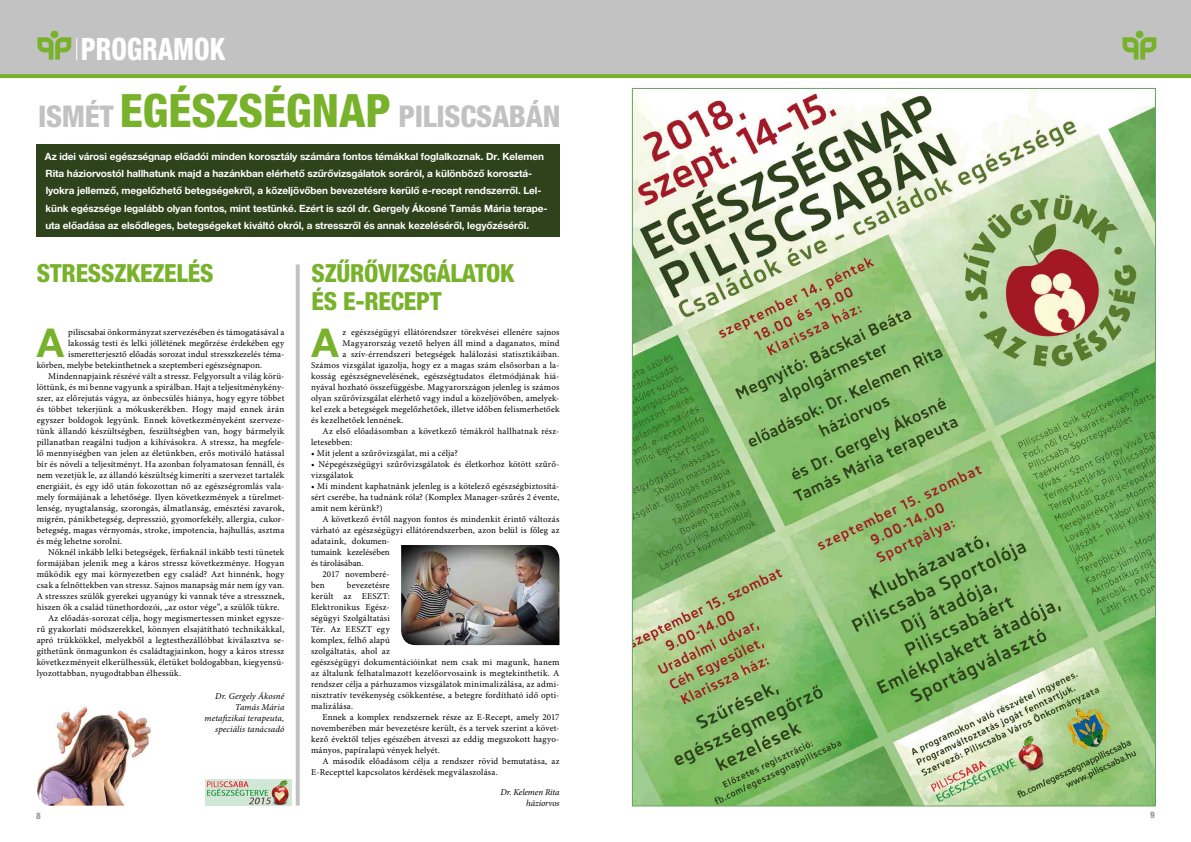
<style>
.page{position:relative;width:1191px;height:842px;background:#fff}
.page>*{position:absolute;margin:0;border:0;box-sizing:border-box;transform-origin:0 0}
.t1{font:700 39.8px "Helvetica Neue LT Pro";color:#78b22b}
.t2{font:800 condensed 30.9px "Helvetica Neue LT Pro";color:#fff;scale:.88 1}
.t3{font:800 condensed 30px "Helvetica Neue LT Pro";letter-spacing:-.01em;color:#c2c2c2}
.t4{font:800 condensed 25px/28px "Helvetica Neue LT Pro";letter-spacing:-.01em;color:#78b22b}
.t5{font:700 10px/17.1px "Helvetica Neue LT Pro";letter-spacing:-.01em;color:#fff}
.t6{font:9px/11px "Minion Pro";letter-spacing:.02em;color:#000}
.t7{font:italic 9px/11px "Minion Pro";letter-spacing:.01em;color:#000;text-align:right}
.t8{font:italic 9px/11px "Minion Pro";letter-spacing:-.015em;color:#000;text-align:right}
.t9{font:9px "Minion Pro";color:#000}
.t10{font:9px "Minion Pro";letter-spacing:-.005em;color:#000}
.t11{font:800 condensed 9px "Helvetica Neue LT Pro";color:#98989b}
.s1{font-size:46px;color:#78b22b}
</style>
<div class="page">
<img style="left:634px;top:90px;width:519px;height:714px">
<img style="left:37px;top:707px;width:115px;height:99px">
<div style="left:0;top:0;width:1191px;height:74px;background:#c2c2c2"></div>
<div style="left:1135px;top:31px;width:8px;height:7px;background:#78b22b;border-radius:50%"></div>
<svg style="left:1116px;top:37px;width:40px;height:23px"></svg>
<div style="left:51px;top:31px;width:7px;height:7px;background:#78b22b;border-radius:50%"></div>
<svg style="left:37px;top:37px;width:40px;height:23px"></svg>
<hr style="left:0;top:74px;width:1191px;height:4px;background:#78b22b">
<div style="left:36px;top:145px;width:523px;height:92px;background:#2e421b"></div>
<svg style="left:296px;top:264px;width:4px;height:542px;background:#c5c5c5"></svg>
<img style="left:401px;top:545px;width:158px;height:100px">
<img style="left:205px;top:779px;width:87px;height:27px">
<h2 class="t2" style="left:81px;top:30px;width:166px">PROGRAMOK</h2>
<h3 class="t3" style="left:38px;top:98px;width:524px">ISMÉT <span class="s1">EGÉSZSÉGNAP</span> PILISCSABÁN</h3>
<p class="t5" style="left:45px;top:148px;width:504px">Az idei városi egészségnap előadói minden korosztály számára fontos témákkal foglalkoznak. Dr. Kelemen Rita háziorvostól hallhatunk majd a hazánkban elérhető szűrővizsgálatok soráról, a különböző korosztá&shy;lyokra jellemző, megelőzhető betegségekről, a közeljövőben bevezetésre kerülő e-recept rendszerről. Lel&shy;künk egészsége legalább olyan fontos, mint testünké. Ezért is szól dr. Gergely Ákosné Tamás Mária terape&shy;uta előadása az elsődleges, betegségeket kiváltó okról, a stresszről és annak kezeléséről, legyőzéséről.</p>
<h3 class="t4" style="left:311px;top:259px;width:204px">SZŰRŐVIZSGÁLATOK<br>ÉS E-RECEPT</h3>
<h1 class="t1" style="left:311px;top:319px;width:29px">A</h1>
<p class="t6" style="left:343px;top:327px;width:218px">z egészségügyi ellátórendszer törekvései ellenére sajnos</p>
<h3 class="t4" style="left:37px;top:259px;width:178px">STRESSZKEZELÉS</h3>
<h1 class="t1" style="left:37px;top:319px;width:29px">A</h1>
<p class="t6" style="left:68px;top:327px;width:218px">piliscsabai önkormányzat szervezésében és támogatásával a</p>
<p class="t6" style="left:68px;top:338px;width:218px">lakosság testi és lelki jóllétének megőrzése érdekében egy</p>
<p class="t6" style="left:68px;top:349px;width:218px">ismeretterjesztő előadás sorozat indul stresszkezelés téma-</p>
<p class="t6" style="left:37px;top:360px;width:227px">körben, melybe betekinthetnek a szeptemberi egészségnapon.</p>
<p class="t6" style="left:48px;top:371px;width:238px">Mindennapjaink részévé vált a stressz. Felgyorsult a világ körü-</p>
<p class="t6" style="left:37px;top:382px;width:249px">löttünk, és mi benne vagyunk a spirálban. Hajt a teljesítménykény-</p>
<p class="t6" style="left:37px;top:393px;width:249px">szer, az előrejutás vágya, az önbecsülés hiánya, hogy egyre többet</p>
<p class="t6" style="left:37px;top:404px;width:249px">és többet tekerjünk a mókuskerékben. Hogy majd ennek árán</p>
<p class="t6" style="left:37px;top:415px;width:249px">egyszer boldogok legyünk. Ennek következményeként szerveze-</p>
<p class="t6" style="left:37px;top:426px;width:249px">tünk állandó készültségben, feszültségben van, hogy bármelyik</p>
<p class="t6" style="left:37px;top:437px;width:249px">pillanatban reagálni tudjon a kihívásokra. A stressz, ha megfele-</p>
<p class="t6" style="left:37px;top:448px;width:249px">lő mennyiségben van jelen az életünkben, erős motiváló hatással</p>
<p class="t6" style="left:37px;top:459px;width:249px">bír és növeli a teljesítményt. Ha azonban folyamatosan fennáll, és</p>
<p class="t6" style="left:37px;top:470px;width:249px">nem vezetjük le, az állandó készültség kimeríti a szervezet tartalék</p>
<p class="t6" style="left:37px;top:481px;width:249px">energiáit, és egy idő után fokozottan nő az egészségromlás vala-</p>
<p class="t6" style="left:37px;top:492px;width:249px">mely formájának a lehetősége. Ilyen következmények a türelmet-</p>
<p class="t6" style="left:37px;top:503px;width:249px">lenség, nyugtalanság, szorongás, álmatlanság, emésztési zavarok,</p>
<p class="t6" style="left:37px;top:514px;width:249px">migrén, pánikbetegség, depresszió, gyomorfekély, allergia, cukor-</p>
<p class="t6" style="left:37px;top:525px;width:249px">betegség, magas vérnyomás, stroke, impotencia, hajhullás, asztma</p>
<p class="t6" style="left:37px;top:536px;width:87px">és még lehetne sorolni.</p>
<p class="t6" style="left:48px;top:547px;width:238px">Nőknél inkább lelki betegségek, férfiaknál inkább testi tünetek</p>
<p class="t6" style="left:37px;top:558px;width:249px">formájában jelenik meg a káros stressz következménye. Hogyan</p>
<p class="t6" style="left:37px;top:569px;width:249px">működik egy mai környezetben egy család? Azt hinnénk, hogy</p>
<p class="t6" style="left:37px;top:580px;width:249px">csak a felnőttekben van stressz. Sajnos manapság már nem így van.</p>
<p class="t6" style="left:37px;top:591px;width:249px">A stresszes szülők gyerekei ugyanúgy ki vannak téve a stressznek,</p>
<p class="t6" style="left:37px;top:602px;width:244px">hiszen ők a család tünethordozói, „az ostor vége”, a szülők tükre.</p>
<p class="t6" style="left:48px;top:613px;width:238px">Az előadás-sorozat célja, hogy megismertessen minket egysze-</p>
<p class="t6" style="left:37px;top:624px;width:249px">rű gyakorlati módszerekkel, könnyen elsajátítható technikákkal,</p>
<p class="t6" style="left:37px;top:635px;width:249px">apró trükkökkel, melyekből a legtesthezállóbbat kiválasztva se-</p>
<p class="t6" style="left:37px;top:646px;width:249px">gíthetünk önmagunkon és családtagjainkon, hogy a káros stressz</p>
<p class="t6" style="left:37px;top:657px;width:249px">következményeit elkerülhessük, életüket boldogabban, kiegyensú-</p>
<p class="t6" style="left:37px;top:668px;width:146px">lyozottabban, nyugodtabban élhessük.</p>
<p class="t7" style="left:204px;top:690px;width:81px">Dr. Gergely Ákosné<br>Tamás Mária metafizikai terapeuta, speciális tanácsadó</p>
<p class="t6" style="left:343px;top:338px;width:218px">Magyarország vezető helyen áll mind a daganatos, mind</p>
<p class="t6" style="left:343px;top:349px;width:218px">a szív-érrendszeri betegségek halálozási statisztikáiban.</p>
<p class="t6" style="left:311px;top:360px;width:250px">Számos vizsgálat igazolja, hogy ez a magas szám elsősorban a la-</p>
<p class="t6" style="left:311px;top:371px;width:250px">kosság egészségnevelésének, egészségtudatos életmódjának hiá-</p>
<p class="t6" style="left:311px;top:382px;width:250px">nyával hozható összefüggésbe. Magyarországon jelenleg is számos</p>
<p class="t6" style="left:311px;top:393px;width:250px">olyan szűrővizsgálat elérhető vagy indul a közeljövőben, amelyek-</p>
<p class="t6" style="left:311px;top:404px;width:250px">kel ezek a betegségek megelőzhetőek, illetve időben felismerhetőek</p>
<p class="t6" style="left:311px;top:415px;width:94px">és kezelhetőek lennének.</p>
<p class="t6" style="left:322px;top:426px;width:238px">Az első előadásomban a következő témákról hallhatnak rész-</p>
<p class="t6" style="left:311px;top:437px;width:43px">letesebben:</p>
<p class="t6" style="left:311px;top:448px;width:148px">• Mit jelent a szűrővizsgálat, mi a célja?</p>
<p class="t6" style="left:311px;top:459px;width:250px">• Népegészségügyi szűrővizsgálatok és életkorhoz kötött szűrő&shy;vizsgálatok</p>
<p class="t6" style="left:311px;top:481px;width:250px;text-align:justify">• Mi mindent kaphatnánk jelenleg is a kötelező egészségbiztosítá&shy;sért cserébe, ha tudnánk róla? (Komplex Manager-szűrés 2 évente, amit nem kérünk?)</p>
<p class="t6" style="left:322px;top:514px;width:238px">A következő évtől nagyon fontos és mindenkit érintő változás</p>
<p class="t6" style="left:311px;top:525px;width:250px">várható az egészségügyi ellátórendszerben, azon belül is főleg az</p>
<p class="t6" style="left:311px;top:536px;width:80px">adataink, dokumen-</p>
<p class="t9" style="left:311px;top:546px;width:80px">tumaink kezelésében</p>
<p class="t10" style="left:311px;top:557px;width:54px">és tárolásában.</p>
<p class="t6" style="left:322px;top:569px;width:68px">2017 novemberé-</p>
<p class="t6" style="left:311px;top:580px;width:15px">ben</p>
<p class="t6" style="left:311px;top:580px;width:250px;text-indent:36px">bevezetésre<br>került az EESZT:<br>Elektronikus Egész-<br>ségügyi Szolgáltatási<br>Tér. Az EESZT egy<br>komplex, felhő alapú<br>szolgáltatás, ahol az<br>egészségügyi dokumentációinkat nem csak mi magunk, hanem az általunk felhatalmazott kezelőorvosaink is megtekinthetik. A rendszer célja a párhuzamos vizsgálatok minimalizálása, az admi&shy;nisztratív tevékenység csökkentése, a betegre fordítható idő opti&shy;malizálása.</p>
<p class="t6" style="left:311px;top:712px;width:250px;text-align:justify;text-indent:11px">Ennek a komplex rendszernek része az E-Recept, amely 2017 novemberében már bevezetésre került, és a tervek szerint a követ&shy;kező évektől teljes egészében átveszi az eddig megszokott hagyo&shy;mányos, papíralapú vények helyét.</p>
<p class="t6" style="left:311px;top:756px;width:250px;text-indent:11px">A második előadásom célja a rendszer rövid bemutatása, az<br>E-Recepttel kapcsolatos kérdések megválaszolása.</p>
<p class="t8" style="left:500px;top:786px;width:60px">Dr. Kelemen Rita háziorvos</p>
<p class="t11" style="left:36px;top:810px;width:6px">8</p>
<p class="t11" style="left:1150px;top:810px;width:6px">9</p>
</div>
